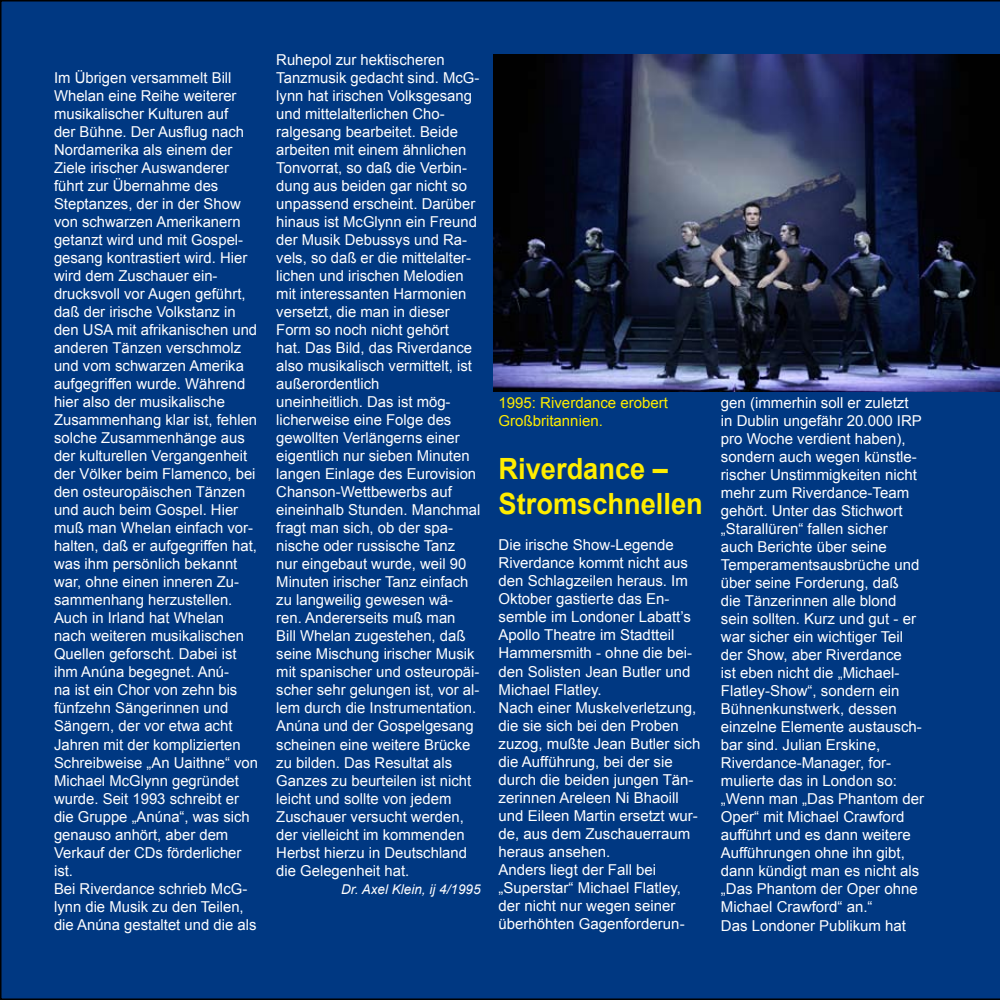
<style>
.page{position:relative;width:1000px;height:1000px;background:#fff}
.page>*{position:absolute;margin:0;border:0;box-sizing:border-box;transform-origin:0 0}
.t1{font:700 29.25px/35.1px "Arial";color:#ffed00;scale:.93 1}
.t2{font:15px/18px "Arial";color:#fff}
.t3{font:15px/18px "Arial";color:#ffed00}
.t4{font:italic 13.5px "Arial";color:#fff}
</style>
<div class="page">
<div style="left:0;top:0;width:999px;height:999px;background:#003882"></div>
<img style="left:493px;top:55px;width:506px;height:337px">
<p class="t2" style="left:54px;top:69px;width:205px">Im Übrigen versammelt Bill<br>Whelan eine Reihe weiterer musikalischer Kulturen auf<br>der Bühne. Der Ausflug nach<br>Nordamerika als einem der<br>Ziele irischer Auswanderer führt zur Übernahme des<br>Steptanzes, der in der Show von schwarzen Amerikanern getanzt wird und mit Gospel&shy;gesang kontrastiert wird. Hier wird dem Zuschauer ein&shy;drucksvoll vor Augen geführt, daß der irische Volkstanz in den USA mit afrikanischen und anderen Tänzen verschmolz und vom schwarzen Amerika aufgegriffen wurde. Während hier also der musikalische<br>Zusammenhang klar ist, fehlen solche Zusammenhänge aus der kulturellen Vergangenheit der Völker beim Flamenco, bei den osteuropäischen Tänzen und auch beim Gospel. Hier muß man Whelan einfach vor&shy;halten, daß er aufgegriffen hat, was ihm persönlich bekannt war, ohne einen inneren Zu&shy;sammenhang herzustellen.<br>Auch in Irland hat Whelan nach weiteren musikalischen<br>Quellen geforscht. Dabei ist ihm Anúna begegnet. Anú-<br>na ist ein Chor von zehn bis fünfzehn Sängerinnen und<br>Sängern, der vor etwa acht<br>Jahren mit der komplizierten<br>Schreibweise „An Uaithne“ von<br>Michael McGlynn gegründet wurde. Seit 1993 schreibt er die Gruppe „Anúna“, was sich genauso anhört, aber dem<br>Verkauf der CDs förderlicher ist.<br>Bei Riverdance schrieb McG&shy;lynn die Musik zu den Teilen, die Anúna gestaltet und die als</p>
<p class="t2" style="left:276px;top:51px;width:205px">Ruhepol zur hektischeren<br>Tanzmusik gedacht sind. McG&shy;lynn hat irischen Volksgesang und mittelalterlichen Cho&shy;ralgesang bearbeitet. Beide arbeiten mit einem ähnlichen<br>Tonvorrat, so daß die Verbin&shy;dung aus beiden gar nicht so unpassend erscheint. Darüber hinaus ist McGlynn ein Freund der Musik Debussys und Ra&shy;vels, so daß er die mittelalter&shy;lichen und irischen Melodien mit interessanten Harmonien versetzt, die man in dieser<br>Form so noch nicht gehört<br>hat. Das Bild, das Riverdance also musikalisch vermittelt, ist außerordentlich<br>uneinheitlich. Das ist mög&shy;licherweise eine Folge des gewollten Verlängerns einer eigentlich nur sieben Minuten langen Einlage des Eurovision<br>Chanson-Wettbewerbs auf eineinhalb Stunden. Manchmal fragt man sich, ob der spa&shy;nische oder russische Tanz nur eingebaut wurde, weil 90<br>Minuten irischer Tanz einfach zu langweilig gewesen wä&shy;ren. Andererseits muß man<br>Bill Whelan zugestehen, daß seine Mischung irischer Musik mit spanischer und osteuropäi&shy;scher sehr gelungen ist, vor al&shy;lem durch die Instrumentation.<br>Anúna und der Gospelgesang scheinen eine weitere Brücke zu bilden. Das Resultat als<br>Ganzes zu beurteilen ist nicht leicht und sollte von jedem<br>Zuschauer versucht werden, der vielleicht im kommenden<br>Herbst hierzu in Deutschland die Gelegenheit hat.</p>
<p class="t4" style="left:341px;top:879px;width:141px">Dr. Axel Klein, ij 4/1995</p>
<p class="t3" style="left:498px;top:394px;width:171px">1995: Riverdance erobert<br>Großbritannien.</p>
<h1 class="t1" style="left:498px;top:452px;width:221px">Riverdance –<br>Stromschnellen</h1>
<p class="t2" style="left:498px;top:536px;width:203px">Die irische Show-Legende<br>Riverdance kommt nicht aus den Schlagzeilen heraus. Im<br>Oktober gastierte das En&shy;semble im Londoner Labatt’s<br>Apollo Theatre im Stadtteil<br>Hammersmith - ohne die bei&shy;den Solisten Jean Butler und<br>Michael Flatley.<br>Nach einer Muskelverletzung, die sie sich bei den Proben zuzog, mußte Jean Butler sich die Aufführung, bei der sie durch die beiden jungen Tän&shy;zerinnen Areleen Ni Bhaoill und Eileen Martin ersetzt wur&shy;de, aus dem Zuschauerraum heraus ansehen.<br>Anders liegt der Fall bei „Superstar“ Michael Flatley, der nicht nur wegen seiner überhöhten Gagenforderun-</p>
<p class="t2" style="left:720px;top:394px;width:205px">gen (immerhin soll er zuletzt<br>in Dublin ungefähr 20.000 IRP pro Woche verdient haben), sondern auch wegen künstle&shy;rischer Unstimmigkeiten nicht mehr zum Riverdance-Team gehört. Unter das Stichwort „Starallüren“ fallen sicher<br>auch Berichte über seine<br>Temperamentsausbrüche und über seine Forderung, daß<br>die Tänzerinnen alle blond sein sollten. Kurz und gut - er war sicher ein wichtiger Teil der Show, aber Riverdance<br>ist eben nicht die „Michael-<br>Flatley-Show“, sondern ein<br>Bühnenkunstwerk, dessen einzelne Elemente austausch&shy;bar sind. Julian Erskine,<br>Riverdance-Manager, for&shy;mulierte das in London so: „Wenn man „Das Phantom der<br>Oper“ mit Michael Crawford aufführt und es dann weitere<br>Aufführungen ohne ihn gibt, dann kündigt man es nicht als „Das Phantom der Oper ohne<br>Michael Crawford“ an.“<br>Das Londoner Publikum hat</p>
</div>
